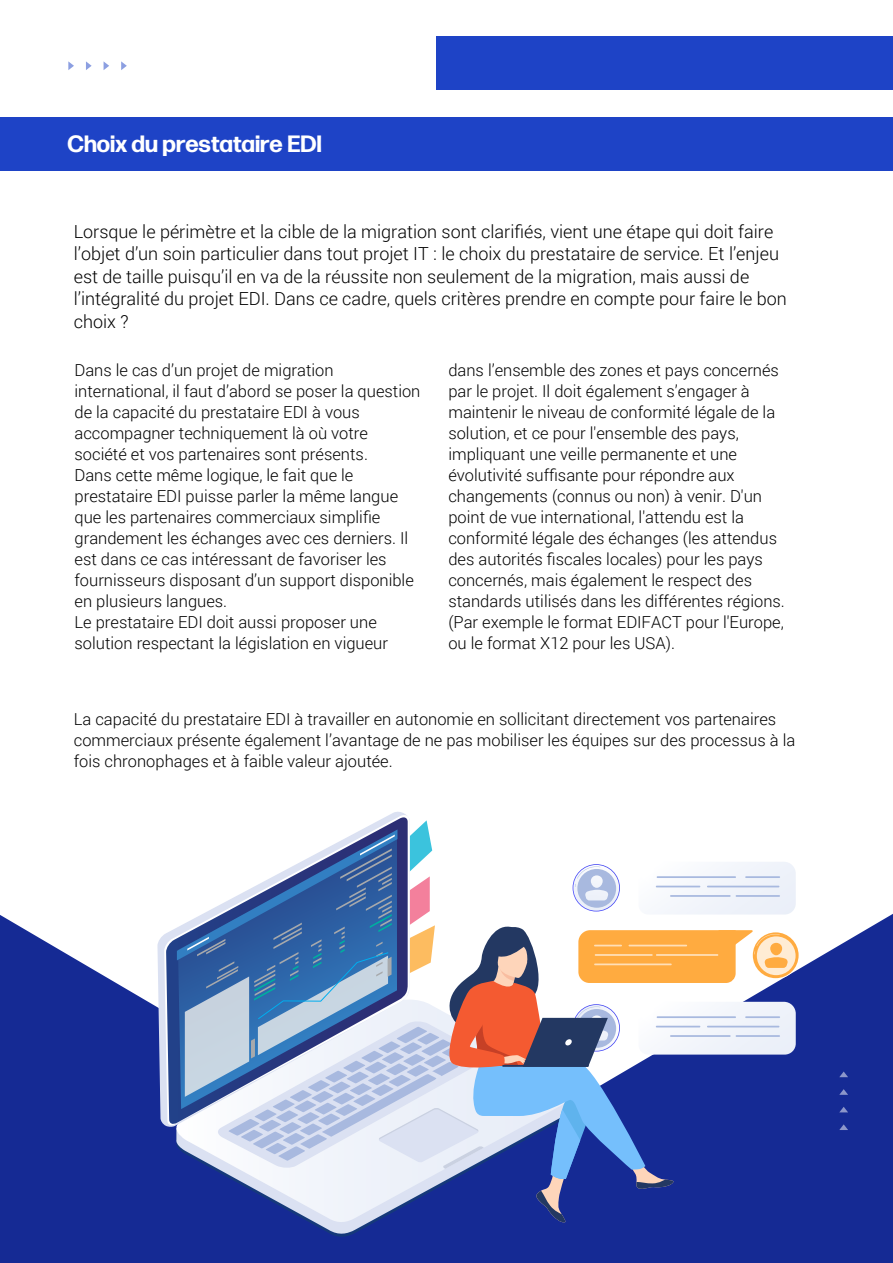
<style>
.page{position:relative;width:893px;height:1263px;background:#fff}
.page>*{position:absolute;margin:0;border:0;box-sizing:border-box;transform-origin:0 0}
.t1{font:700 23.55px "Forma DJR Deck";color:#fff}
.t2{font:300 18px/22.5px "Roboto";color:#000}
.t3{font:300 16.5px/21px "Roboto";color:#000}
</style>
<div class="page">
<div style="left:593px;top:914px;width:300px;height:349px;background:#152a94"></div>
<svg style="left:0;top:915px;width:593px;height:348px;background:#2d409f"></svg>
<div style="left:0;top:117px;width:893px;height:53px;background:#1e43c6"></div>
<div style="left:437px;top:36px;width:456px;height:54px;background:#1e43c6"></div>
<svg style="left:68px;top:61px;width:6px;height:9px"></svg>
<svg style="left:86px;top:61px;width:6px;height:9px"></svg>
<svg style="left:104px;top:62px;width:5px;height:8px"></svg>
<svg style="left:121px;top:61px;width:6px;height:9px"></svg>
<svg style="left:839px;top:1124px;width:9px;height:6px"></svg>
<svg style="left:839px;top:1107px;width:9px;height:5px"></svg>
<svg style="left:839px;top:1089px;width:9px;height:6px"></svg>
<svg style="left:839px;top:1071px;width:9px;height:6px"></svg>
<svg style="left:176px;top:1224px;width:403px;height:12px;background:#203598"></svg>
<svg style="left:157px;top:812px;width:246px;height:315px"></svg>
<svg style="left:164px;top:813px;width:246px;height:313px"></svg>
<svg style="left:166px;top:817px;width:242px;height:308px"></svg>
<svg style="left:753px;top:932px;width:46px;height:46px"></svg>
<svg style="left:177px;top:820px;width:619px;height:403px"></svg>
<h1 class="t1" style="left:68px;top:129px;width:256px">Choix du prestataire EDI</h1>
<p class="t2" style="left:74px;top:220px;width:715px">Lorsque le périmètre et la cible de la migration sont clarifiés, vient une étape qui doit faire l’objet d’un soin particulier dans tout projet IT : le choix du prestataire de service. Et l’enjeu est de taille puisqu’il en va de la réussite non seulement de la migration, mais aussi de l’intégralité du projet EDI. Dans ce cadre, quels critères prendre en compte pour faire le bon choix ?</p>
<p class="t3" style="left:75px;top:359px;width:347px">Dans le cas d’un projet de migration international, il faut d’abord se poser la question de la capacité du prestataire EDI à vous accompagner techniquement là où votre société et vos partenaires sont présents.<br>Dans cette même logique, le fait que le prestataire EDI puisse parler la même langue que les partenaires commerciaux simplifie grandement les échanges avec ces derniers. Il est dans ce cas intéressant de favoriser les fournisseurs disposant d’un support disponible en plusieurs langues.<br>Le prestataire EDI doit aussi proposer une solution respectant la législation en vigueur</p>
<p class="t3" style="left:448px;top:359px;width:338px">dans l’ensemble des zones et pays concernés par le projet. Il doit également s’engager à maintenir le niveau de conformité légale de la solution, et ce pour l'ensemble des pays, impliquant une veille permanente et une évolutivité suffisante pour répondre aux changements (connus ou non) à venir. D'un point de vue international, l'attendu est la conformité légale des échanges (les attendus des autorités fiscales locales) pour les pays concernés, mais également le respect des standards utilisés dans les différentes régions. (Par exemple le format EDIFACT pour l'Europe, ou le format X12 pour les USA).</p>
<p class="t3" style="left:74px;top:708px;width:723px">La capacité du prestataire EDI à travailler en autonomie en sollicitant directement vos partenaires commerciaux présente également l’avantage de ne pas mobiliser les équipes sur des processus à la fois chronophages et à faible valeur ajoutée.</p>
</div>
